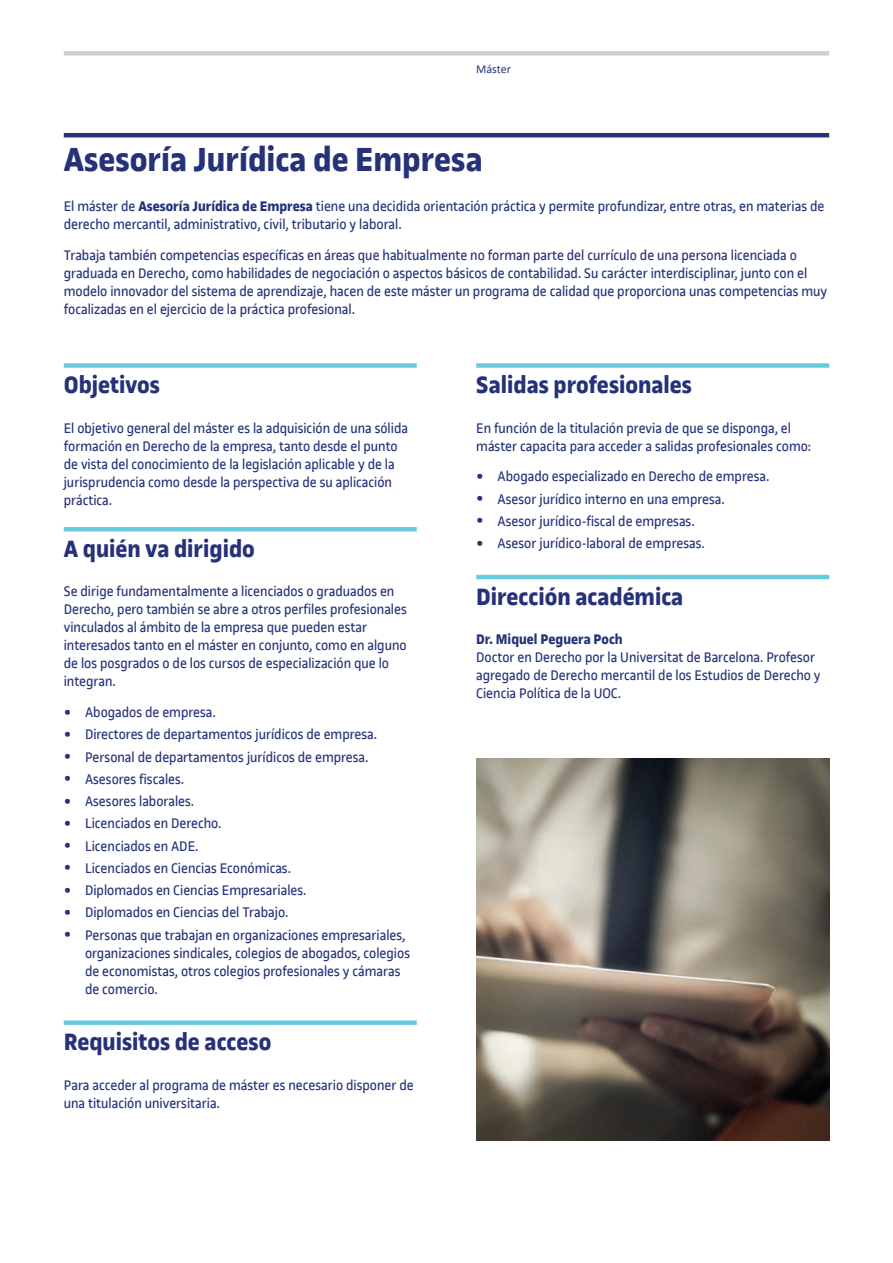
<style>
.page{position:relative;width:893px;height:1263px;background:#fff}
.page>*{position:absolute;margin:0;border:0;box-sizing:border-box;transform-origin:0 0}
.t1{font:700 36px "UOC Sans";color:#253279}
.t2{font:700 25.5px "UOC Sans";color:#253279}
.t3{font:15px/18px "UOC Sans";color:#253279}
.t4{font:700 15px "UOC Sans";color:#253279}
.t5{font:12px "Calibri";color:#253279}
.s1{font-weight:700}
.s2{font-weight:700;font-size:19.5px}
</style>
<div class="page">
<div style="left:64px;top:51px;width:765px;height:5px;background:#cfd1d0"></div>
<hr style="left:64px;top:133px;width:765px;height:4px;background:#253279">
<div style="left:64px;top:363px;width:353px;height:5px;background:#67cbdf"></div>
<hr style="left:64px;top:527px;width:353px;height:4px;background:#67cbdf">
<div style="left:64px;top:1020px;width:353px;height:5px;background:#67cbdf"></div>
<div style="left:476px;top:363px;width:353px;height:5px;background:#67cbdf"></div>
<hr style="left:476px;top:575px;width:353px;height:4px;background:#67cbdf">
<img style="left:476px;top:758px;width:353px;height:382px">
<p class="t5" style="left:476px;top:61px;width:36px">Máster</p>
<h1 class="t1" style="left:64px;top:139px;width:420px">Asesoría Jurídica de Empresa</h1>
<p class="t3" style="left:64px;top:197px;width:762px">El máster de <span class="s1">Asesoría Jurídica de Empresa</span> tiene una decidida orientación práctica y permite profundizar, entre otras, en materias de derecho mercantil, administrativo, civil, tributario y laboral.</p>
<p class="t3" style="left:64px;top:246px;width:765px">Trabaja también competencias específicas en áreas que habitualmente no forman parte del currículo de una persona licenciada o graduada en Derecho, como habilidades de negociación o aspectos básicos de contabilidad. Su carácter interdisciplinar, junto con el modelo innovador del sistema de aprendizaje, hacen de este máster un programa de calidad que proporciona unas competencias muy focalizadas en el ejercicio de la práctica profesional.</p>
<h2 class="t2" style="left:64px;top:370px;width:98px">Objetivos</h2>
<p class="t3" style="left:64px;top:419px;width:346px">El objetivo general del máster es la adquisición de una sólida formación en Derecho de la empresa, tanto desde el punto de vista del conocimiento de la legislación aplicable y de la jurisprudencia como desde la perspectiva de su aplicación práctica.</p>
<h2 class="t2" style="left:64px;top:534px;width:193px">A quién va dirigido</h2>
<p class="t3" style="left:64px;top:583px;width:345px">Se dirige fundamentalmente a licenciados o graduados en Derecho, pero también se abre a otros perfiles profesionales vinculados al ámbito de la empresa que pueden estar interesados tanto en el máster en conjunto, como en alguno de los posgrados o de los cursos de especialización que lo integran.</p>
<p class="t3" style="left:64px;top:703px;width:154px"><span class="s2">•</span> Abogados de empresa.</p>
<p class="t3" style="left:64px;top:726px;width:315px"><span class="s2">•</span> Directores de departamentos jurídicos de empresa.</p>
<p class="t3" style="left:64px;top:748px;width:306px"><span class="s2">•</span> Personal de departamentos jurídicos de empresa.</p>
<p class="t3" style="left:64px;top:770px;width:122px"><span class="s2">•</span> Asesores fiscales.</p>
<p class="t3" style="left:64px;top:792px;width:132px"><span class="s2">•</span> Asesores laborales.</p>
<p class="t3" style="left:64px;top:815px;width:159px"><span class="s2">•</span> Licenciados en Derecho.</p>
<p class="t3" style="left:64px;top:837px;width:136px"><span class="s2">•</span> Licenciados en ADE.</p>
<p class="t3" style="left:64px;top:859px;width:229px"><span class="s2">•</span> Licenciados en Ciencias Económicas.</p>
<p class="t3" style="left:64px;top:881px;width:244px"><span class="s2">•</span> Diplomados en Ciencias Empresariales.</p>
<p class="t3" style="left:64px;top:904px;width:226px"><span class="s2">•</span> Diplomados en Ciencias del Trabajo.</p>
<p class="t3" style="left:85px;top:926px;width:327px;text-indent:-21px"><span class="s2">•</span> Personas que trabajan en organizaciones empresariales, organizaciones sindicales, colegios de abogados, colegios de economistas, otros colegios profesionales y cámaras de comercio.</p>
<h2 class="t2" style="left:64px;top:1028px;width:209px">Requisitos de acceso</h2>
<p class="t3" style="left:64px;top:1076px;width:351px">Para acceder al programa de máster es necesario disponer de una titulación universitaria.</p>
<h2 class="t2" style="left:476px;top:370px;width:217px">Salidas profesionales</h2>
<p class="t3" style="left:476px;top:419px;width:337px">En función de la titulación previa de que se disponga, el máster capacita para acceder a salidas profesionales como:</p>
<p class="t3" style="left:476px;top:468px;width:295px"><span class="s2">•</span> Abogado especializado en Derecho de empresa.</p>
<p class="t3" style="left:476px;top:490px;width:250px"><span class="s2">•</span> Asesor jurídico interno en una empresa.</p>
<p class="t3" style="left:476px;top:512px;width:220px"><span class="s2">•</span> Asesor jurídico-fiscal de empresas.</p>
<p class="t3" style="left:476px;top:534px;width:230px"><span class="s2">•</span> Asesor jurídico-laboral de empresas.</p>
<h2 class="t2" style="left:476px;top:582px;width:209px">Dirección académica</h2>
<p class="t4" style="left:476px;top:631px;width:148px">Dr. Miquel Peguera Poch</p>
<p class="t3" style="left:476px;top:648px;width:346px">Doctor en Derecho por la Universitat de Barcelona. Profesor agregado de Derecho mercantil de los Estudios de Derecho y<br>Ciencia Política de la UOC.</p>
</div>
